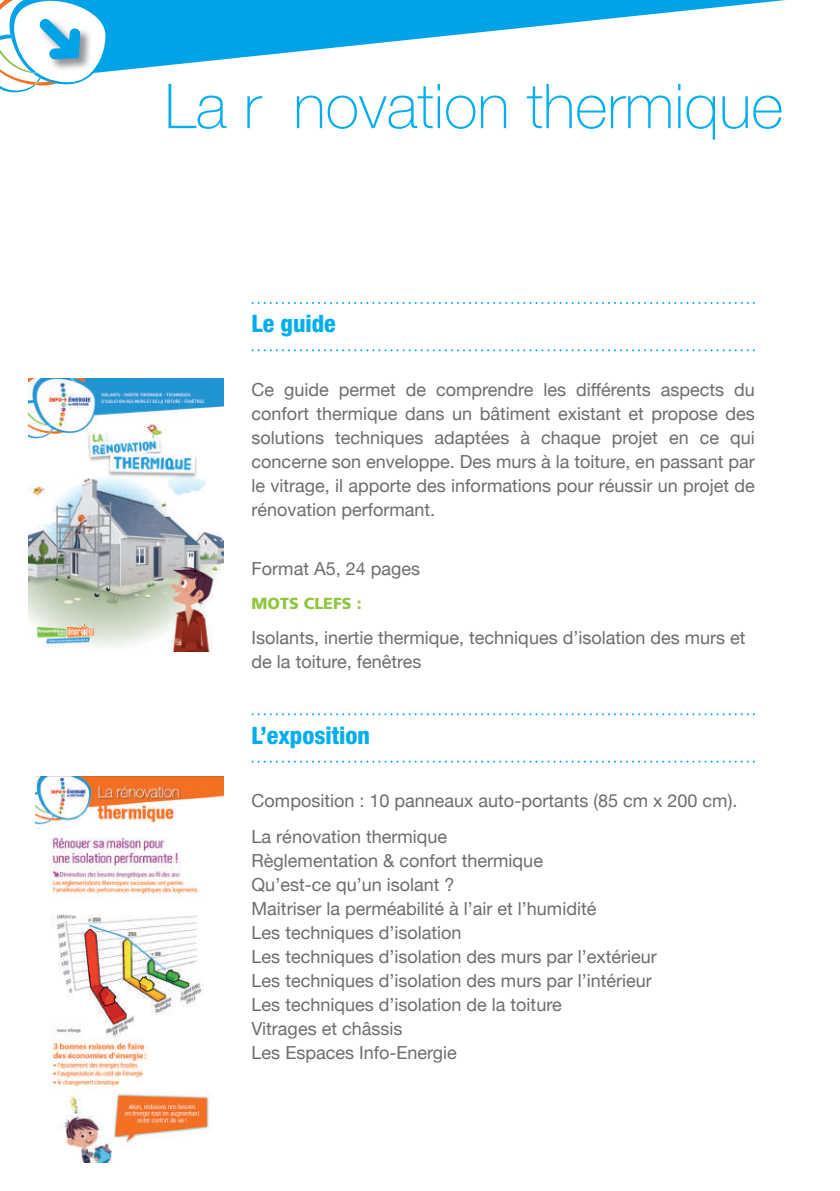
<style>
.page{position:relative;width:840px;height:1191px;background:#fff}
.page>*{position:absolute;margin:0;border:0;box-sizing:border-box;transform-origin:0 0}
.t1{font:100 62px "Helvetica Neue";color:#00aeef}
.t2{font:800 condensed 24px "Helvetica Neue";color:#00aeef}
.t3{font:18px/24px "Helvetica Neue";color:#6c6d70}
.t4{font:900 16px "Frutiger";color:#8fc53f}
</style>
<div class="page">
<svg style="left:108px;top:0;width:677px;height:72px"></svg>
<svg style="left:0;top:0;width:108px;height:92px"></svg>
<svg style="left:251px;top:302px;width:503px;height:2px"></svg>
<svg style="left:251px;top:349px;width:503px;height:2px"></svg>
<svg style="left:251px;top:713px;width:503px;height:2px"></svg>
<svg style="left:251px;top:760px;width:503px;height:2px"></svg>
<img style="left:28px;top:378px;width:195px;height:273px">
<img style="left:35px;top:776px;width:188px;height:386px">
<h1 class="t1" style="left:164px;top:71px;width:620px">La rénovation thermique</h1>
<h2 class="t2" style="left:251px;top:309px;width:86px">Le guide</h2>
<p class="t3" style="left:251px;top:376px;width:504px;text-align:justify">Ce guide permet de comprendre les différents aspects du confort thermique dans un bâtiment existant et propose des solutions techniques adaptées à chaque projet en ce qui concerne son enveloppe. Des murs à la toiture, en passant par le vitrage, il apporte des informations pour réussir un projet de rénovation performant.</p>
<p class="t3" style="left:251px;top:555px;width:170px">Format A5, 24 pages</p>
<p class="t4" style="left:251px;top:593px;width:111px">MOTS CLEFS :</p>
<p class="t3" style="left:251px;top:624px;width:495px">Isolants, inertie thermique, techniques d’isolation des murs et de la toiture, fenêtres</p>
<h2 class="t2" style="left:251px;top:720px;width:120px">L’exposition</h2>
<p class="t3" style="left:251px;top:782px;width:487px;line-height:35.4px">Composition : 10 panneaux auto-portants (85 cm x 200 cm).<br>La rénovation thermique</p>
<p class="t3" style="left:251px;top:847px;width:406px">Règlementation &amp; confort thermique<br>Qu’est-ce qu’un isolant ?<br>Maitriser la perméabilité à l’air et l’humidité<br>Les techniques d’isolation<br>Les techniques d’isolation des murs par l’extérieur Les techniques d’isolation des murs par l’intérieur Les techniques d’isolation de la toiture<br>Vitrages et châssis<br>Les Espaces Info-Energie</p>
</div>
